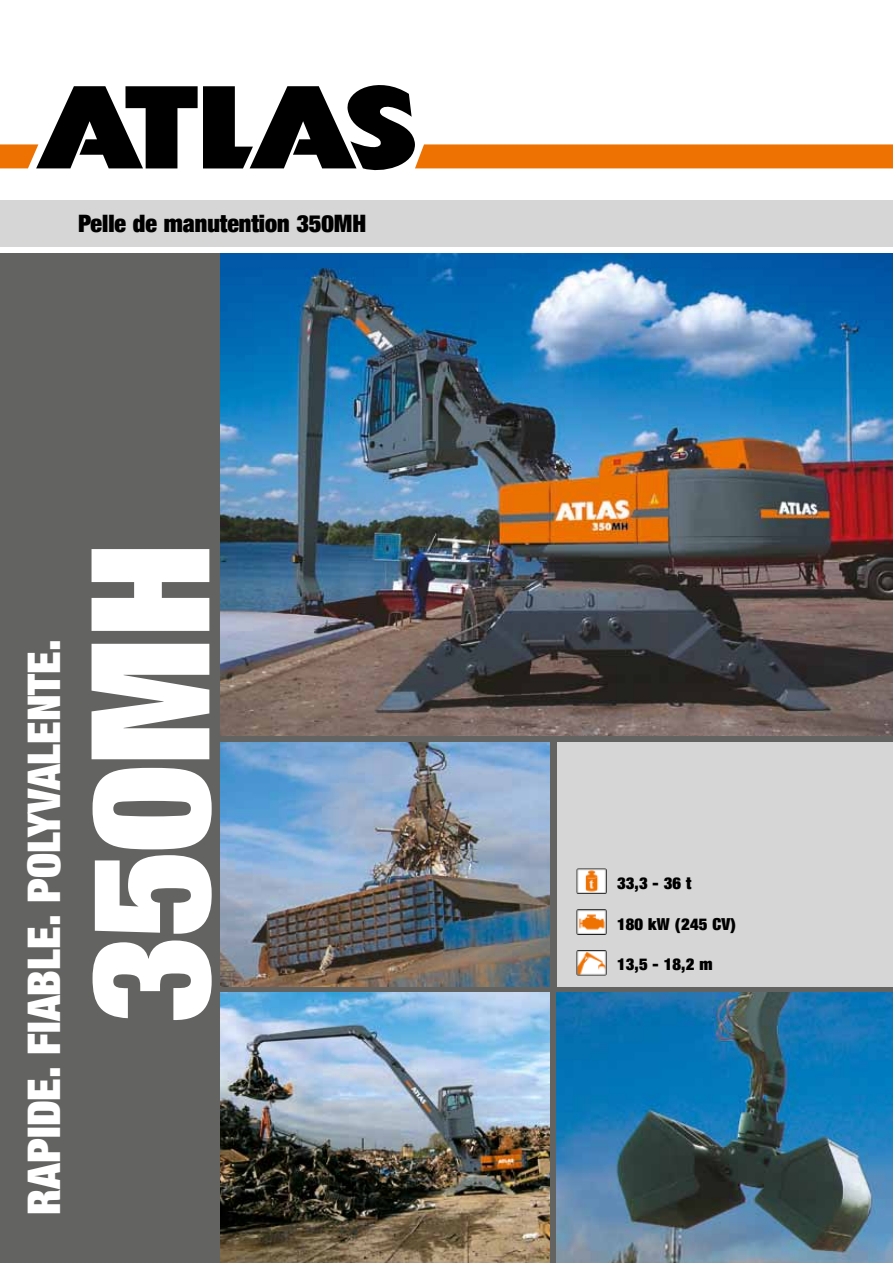
<style>
.page{position:relative;width:893px;height:1263px;background:#fff}
.page>*{position:absolute;margin:0;border:0;box-sizing:border-box;transform-origin:0 0}
.t1{font:900 expanded 165px "Helvetica Neue";color:#fff}
.t2{font:900 condensed 45px "Helvetica Neue LT Com";color:#fff}
.t3{font:900 condensed 24px "Helvetica Neue LT Com";color:#000}
.t4{font:900 condensed 16.5px "Helvetica Neue LT Com";letter-spacing:.01em;color:#000}
</style>
<div class="page">
<div style="left:0;top:253px;width:893px;height:1010px;background:#636362"></div>
<div style="left:0;top:200px;width:893px;height:47px;background:#d6d6d6"></div>
<div style="left:557px;top:742px;width:336px;height:244px;background:#d6d6d6"></div>
<svg style="left:0;top:85px;width:893px;height:86px"></svg>
<img style="left:221px;top:993px;width:329px;height:270px">
<img style="left:556px;top:993px;width:337px;height:270px">
<img style="left:221px;top:742px;width:329px;height:244px">
<img style="left:221px;top:253px;width:672px;height:483px">
<img style="left:576px;top:869px;width:30px;height:107px">
<h3 class="t3" style="left:78px;top:208px;width:290px">Pelle de manutention 350MH</h3>
<h2 class="t2" style="left:16px;top:1215px;width:577px;rotate:-90deg">RAPIDE. FIABLE. POLYVALENTE.</h2>
<h1 class="t1" style="left:45px;top:1023px;width:482px;rotate:-90deg">350MH</h1>
<p class="t4" style="left:617px;top:873px;width:76px">33,3 - 36 t</p>
<p class="t4" style="left:617px;top:913px;width:120px">180 kW (245 CV)</p>
<p class="t4" style="left:617px;top:954px;width:97px">13,5 - 18,2 m</p>
</div>
